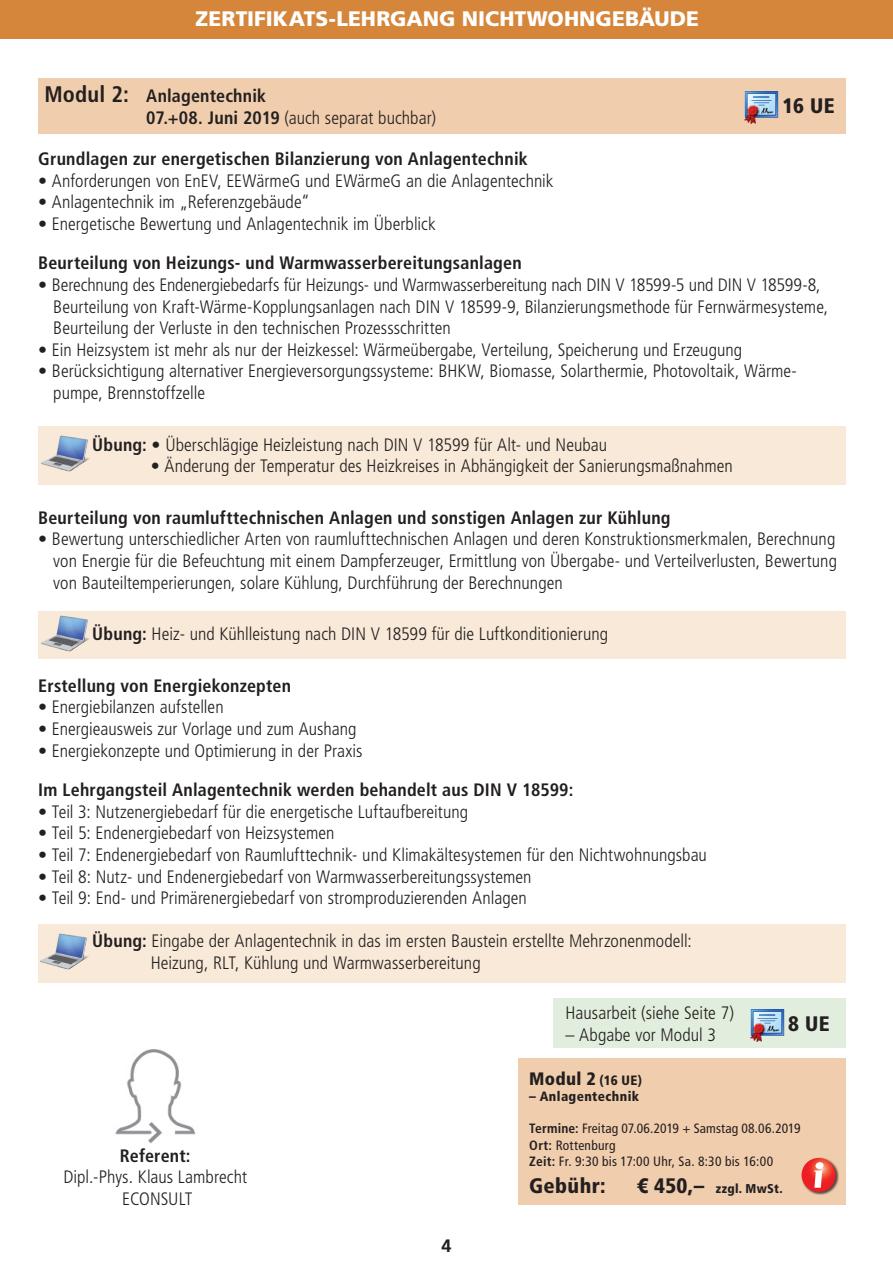
<style>
.page{position:relative;width:893px;height:1263px;background:#fff}
.page>*{position:absolute;margin:0;border:0;box-sizing:border-box;transform-origin:0 0}
.t1{font:900 21px "Frutiger LT";color:#fff}
.t2{font:900 condensed 21px "Frutiger LT";letter-spacing:.02em;color:#231f20}
.t3{font:300 condensed 18px/21.6px "Frutiger LT";color:#231f20}
.t4{font:700 condensed 18px "Frutiger LT";letter-spacing:.01em;color:#231f20}
.t5{font:900 condensed 18px "Frutiger LT";letter-spacing:.015em;color:#231f20}
.t6{font:700 18px "Frutiger LT";color:#231f20}
.t7{font:condensed 13.5px "Frutiger LT";letter-spacing:.015em;color:#231f20}
.t8{font:900 condensed 13.5px "Frutiger LT";letter-spacing:.03em;color:#231f20}
.t9{font:900 condensed 12.75px "Frutiger LT";letter-spacing:.025em;color:#231f20}
.s1{font-size:22.5px}
.s2{font-weight:700}
.s3{font-size:13.5px}
.s4{font-size:21px}
</style>
<div class="page">
<div style="left:0;top:0;width:893px;height:38px;background:#d5863a"></div>
<div style="left:38px;top:426px;width:808px;height:59px;background:#f8e9d8"></div>
<div style="left:38px;top:611px;width:808px;height:48px;background:#f8e9d8"></div>
<div style="left:38px;top:924px;width:808px;height:59px;background:#f8e9d8"></div>
<div style="left:38px;top:78px;width:808px;height:55px;background:#f0cdac"></div>
<div style="left:519px;top:1059px;width:327px;height:146px;background:#f0cdac"></div>
<img style="left:115px;top:1049px;width:81px;height:95px">
<div style="left:801px;top:1157px;width:38px;height:38px;background:#231f20;opacity:.75"></div>
<svg style="left:801px;top:1158px;width:35px;height:34px"></svg>
<svg style="left:812px;top:1162px;width:12px;height:26px"></svg>
<img style="left:41px;top:435px;width:49px;height:37px">
<img style="left:41px;top:615px;width:49px;height:37px">
<img style="left:40px;top:933px;width:49px;height:37px">
<img style="left:744px;top:91px;width:35px;height:33px">
<div style="left:553px;top:999px;width:293px;height:49px;background:#e1eedd"></div>
<img style="left:750px;top:1009px;width:35px;height:33px">
<p class="t1" style="left:196px;top:6px;width:505px">ZERTIFIKATS-LEHRGANG NICHTWOHNGEBÄUDE</p>
<p class="t4" style="left:44px;top:85px;width:223px"><span class="s1">Modul 2:</span> Anlagentechnik</p>
<p class="t3" style="left:146px;top:107px;width:291px"><span class="s2">07.+08. Juni 2019</span> (auch separat buchbar)</p>
<p class="t4" style="left:38px;top:148px;width:491px">Grundlagen zur energetischen Bilanzierung von Anlagentechnik</p>
<p class="t3" style="left:38px;top:170px;width:517px">• Anforderungen von EnEV, EEWärmeG und EWärmeG an die Anlagentechnik</p>
<p class="t3" style="left:38px;top:191px;width:273px">• Anlagentechnik im „Referenzgebäude“</p>
<p class="t3" style="left:38px;top:213px;width:399px">• Energetische Bewertung und Anlagentechnik im Überblick</p>
<p class="t4" style="left:38px;top:252px;width:485px">Beurteilung von Heizungs- und Warmwasserbereitungsanlagen</p>
<p class="t3" style="left:53px;top:274px;width:776px;text-indent:-15px">• Berechnung des Endenergiebedarfs für Heizungs- und Warmwasserbereitung nach DIN V 18599-5 und DIN V 18599-8,<br>Beurteilung von Kraft-Wärme-Kopplungsanlagen nach DIN V 18599-9, Bilanzierungsmethode für Fernwärmesysteme,<br>Beurteilung der Verluste in den technischen Prozessschritten</p>
<p class="t3" style="left:38px;top:339px;width:705px">• Ein Heizsystem ist mehr als nur der Heizkessel: Wärmeübergabe, Verteilung, Speicherung und Erzeugung</p>
<p class="t3" style="left:38px;top:361px;width:760px">• Berücksichtigung alternativer Energieversorgungssysteme: BHKW, Biomasse, Solarthermie, Photovoltaik, Wärme-</p>
<p class="t3" style="left:53px;top:382px;width:153px">pumpe, Brennstoffzelle</p>
<p class="t3" style="left:92px;top:434px;width:516px"><span class="s2">Übung:</span> • Überschlägige Heizleistung nach DIN V 18599 für Alt- und Neubau</p>
<p class="t3" style="left:151px;top:455px;width:584px">• Änderung der Temperatur des Heizkreises in Abhängigkeit der Sanierungsmaßnahmen</p>
<p class="t4" style="left:38px;top:507px;width:634px">Beurteilung von raumlufttechnischen Anlagen und sonstigen Anlagen zur Kühlung</p>
<p class="t3" style="left:53px;top:529px;width:785px;text-align:justify;text-indent:-15px">• Bewertung unterschiedlicher Arten von raumlufttechnischen Anlagen und deren Konstruktionsmerkmalen, Berechnung von Energie für die Befeuchtung mit einem Dampferzeuger, Ermittlung von Übergabe- und Verteilverlusten, Bewertung von Bauteiltemperierungen, solare Kühlung, Durchführung der Berechnungen</p>
<p class="t3" style="left:92px;top:623px;width:517px"><span class="s2">Übung:</span> Heiz- und Kühlleistung nach DIN V 18599 für die Luftkonditionierung</p>
<p class="t4" style="left:38px;top:675px;width:254px">Erstellung von Energiekonzepten</p>
<p class="t3" style="left:38px;top:697px;width:187px">• Energiebilanzen aufstellen</p>
<p class="t3" style="left:38px;top:718px;width:320px">• Energieausweis zur Vorlage und zum Aushang</p>
<p class="t3" style="left:38px;top:740px;width:326px">• Energiekonzepte und Optimierung in der Praxis</p>
<p class="t4" style="left:38px;top:779px;width:537px">Im Lehrgangsteil Anlagentechnik werden behandelt aus DIN V 18599:</p>
<p class="t3" style="left:38px;top:801px;width:431px">• Teil 3: Nutzenergiebedarf für die energetische Luftaufbereitung</p>
<p class="t3" style="left:38px;top:823px;width:298px">• Teil 5: Endenergiebedarf von Heizsystemen</p>
<p class="t3" style="left:38px;top:844px;width:670px">• Teil 7: Endenergiebedarf von Raumlufttechnik- und Klimakältesystemen für den Nichtwohnungsbau</p>
<p class="t3" style="left:38px;top:866px;width:495px">• Teil 8: Nutz- und Endenergiebedarf von Warmwasserbereitungssystemen</p>
<p class="t3" style="left:38px;top:887px;width:490px">• Teil 9: End- und Primärenergiebedarf von stromproduzierenden Anlagen</p>
<p class="t3" style="left:92px;top:931px;width:601px"><span class="s2">Übung:</span> Eingabe der Anlagentechnik in das im ersten Baustein erstellte Mehrzonenmodell:</p>
<p class="t3" style="left:151px;top:952px;width:331px">Heizung, RLT, Kühlung und Warmwasserbereitung</p>
<p class="t2" style="left:783px;top:94px;width:53px">16 UE</p>
<p class="t4" style="left:120px;top:1145px;width:72px">Referent:</p>
<p class="t3" style="left:63px;top:1167px;width:185px">Dipl.-Phys. Klaus Lambrecht</p>
<p class="t3" style="left:122px;top:1188px;width:72px">ECONSULT</p>
<p class="t6" style="left:441px;top:1235px;width:12px">4</p>
<p class="t3" style="left:566px;top:1002px;width:170px">Hausarbeit (siehe Seite 7)</p>
<p class="t3" style="left:566px;top:1024px;width:152px">– Abgabe vor Modul 3</p>
<p class="t2" style="left:788px;top:1011px;width:43px">8 UE</p>
<p class="t5" style="left:529px;top:1068px;width:114px">Modul 2 <span class="s3">(16 UE)</span></p>
<p class="t8" style="left:529px;top:1088px;width:111px">– Anlagentechnik</p>
<p class="t7" style="left:529px;top:1121px;width:273px"><span class="s2">Termine:</span> Freitag 07.06.2019 + Samstag 08.06.2019</p>
<p class="t7" style="left:529px;top:1137px;width:88px"><span class="s2">Ort:</span> Rottenburg</p>
<p class="t7" style="left:529px;top:1153px;width:245px"><span class="s2">Zeit:</span> Fr. 9:30 bis 17:00 Uhr, Sa. 8:30 bis 16:00</p>
<p class="t2" style="left:529px;top:1173px;width:78px">Gebühr:</p>
<p class="t9" style="left:637px;top:1181px;width:147px"><span class="s4">€ 450,–</span> zzgl. MwSt.</p>
</div>
